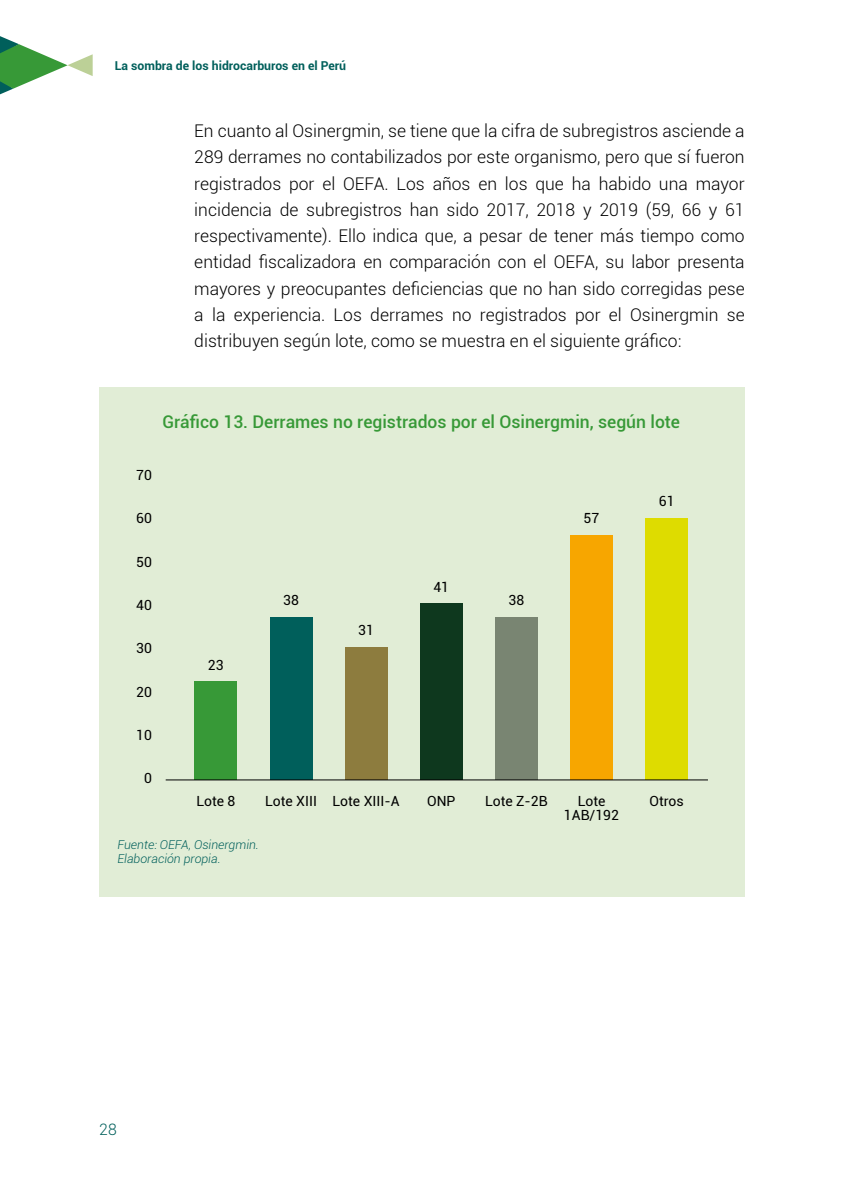
<style>
.page{position:relative;width:844px;height:1191px;background:#fff}
.page>*{position:absolute;margin:0;border:0;box-sizing:border-box;transform-origin:0 0}
.t1{font:300 17.5px/26.2px "Roboto";color:#000;text-align:justify}
.t2{font:500 17.5px "Roboto";color:#379937}
.t3{font:300 15.75px "Roboto";color:#005f5b}
.t4{font:14px "Roboto";color:#000}
.t5{font:italic 300 12.25px/14.7px "Roboto";color:#005f5b}
.t6{font:700 12.25px "Roboto";color:#005f5b}
</style>
<div class="page">
<svg style="left:0;top:36px;width:93px;height:59px"></svg>
<div style="left:99px;top:387px;width:645px;height:509px;background:#e1edd6"></div>
<div style="left:194px;top:682px;width:43px;height:98px;background:#379937"></div>
<div style="left:270px;top:617px;width:42px;height:163px;background:#005f5b"></div>
<div style="left:495px;top:617px;width:42px;height:163px;background:#798572"></div>
<div style="left:570px;top:535px;width:42px;height:245px;background:#f7a600"></div>
<div style="left:645px;top:518px;width:42px;height:262px;background:#dedc00"></div>
<div style="left:345px;top:647px;width:42px;height:133px;background:#8d7c3e"></div>
<div style="left:420px;top:603px;width:42px;height:177px;background:#0e381e"></div>
<hr style="left:166px;top:779px;width:541px;height:1px;background:#000">
<p class="t6" style="left:115px;top:57px;width:233px">La sombra de los hidrocarburos en el Perú</p>
<p class="t1" style="left:194px;top:117px;width:551px">En cuanto al Osinergmin, se tiene que la cifra de subregistros asciende a 289 derrames no contabilizados por este organismo, pero que sí fueron registrados por el OEFA. Los años en los que ha habido una mayor incidencia de subregistros han sido 2017, 2018 y 2019 (59, 66 y 61 respectivamente). Ello indica que, a pesar de tener más tiempo como entidad fiscalizadora en comparación con el OEFA, su labor presenta mayores y preocupantes deficiencias que no han sido corregidas pese a la experiencia. Los derrames no registrados por el Osinergmin se distribuyen según lote, como se muestra en el siguiente gráfico:</p>
<p class="t2" style="left:162px;top:409px;width:519px">Gráfico 13. Derrames no registrados por el Osinergmin, según lote</p>
<p class="t4" style="left:136px;top:465px;width:17px">70</p>
<p class="t4" style="left:136px;top:508px;width:17px">60</p>
<p class="t4" style="left:136px;top:552px;width:17px">50</p>
<p class="t4" style="left:136px;top:595px;width:17px">40</p>
<p class="t4" style="left:136px;top:638px;width:17px">30</p>
<p class="t4" style="left:136px;top:682px;width:17px">20</p>
<p class="t4" style="left:136px;top:725px;width:17px">10</p>
<p class="t4" style="left:144px;top:768px;width:9px">0</p>
<p class="t4" style="left:208px;top:655px;width:17px">23</p>
<p class="t4" style="left:433px;top:577px;width:17px">41</p>
<p class="t4" style="left:283px;top:590px;width:17px">38</p>
<p class="t4" style="left:508px;top:590px;width:17px">38</p>
<p class="t4" style="left:358px;top:620px;width:17px">31</p>
<p class="t4" style="left:583px;top:508px;width:17px">57</p>
<p class="t4" style="left:658px;top:491px;width:17px">61</p>
<p class="t4" style="left:196px;top:791px;width:41px">Lote 8</p>
<p class="t4" style="left:265px;top:791px;width:136px">Lote XIII Lote XIII-A</p>
<p class="t4" style="left:427px;top:791px;width:30px">ONP</p>
<p class="t4" style="left:485px;top:791px;width:64px">Lote Z-2B</p>
<p class="t4" style="left:577px;top:791px;width:29px">Lote</p>
<p class="t4" style="left:649px;top:791px;width:36px">Otros</p>
<p class="t4" style="left:564px;top:805px;width:57px">1AB/192</p>
<p class="t5" style="left:117px;top:836px;width:143px">Fuente: OEFA, Osinergmin.<br>Elaboración propia.</p>
<p class="t3" style="left:99px;top:1118px;width:19px">28</p>
</div>
